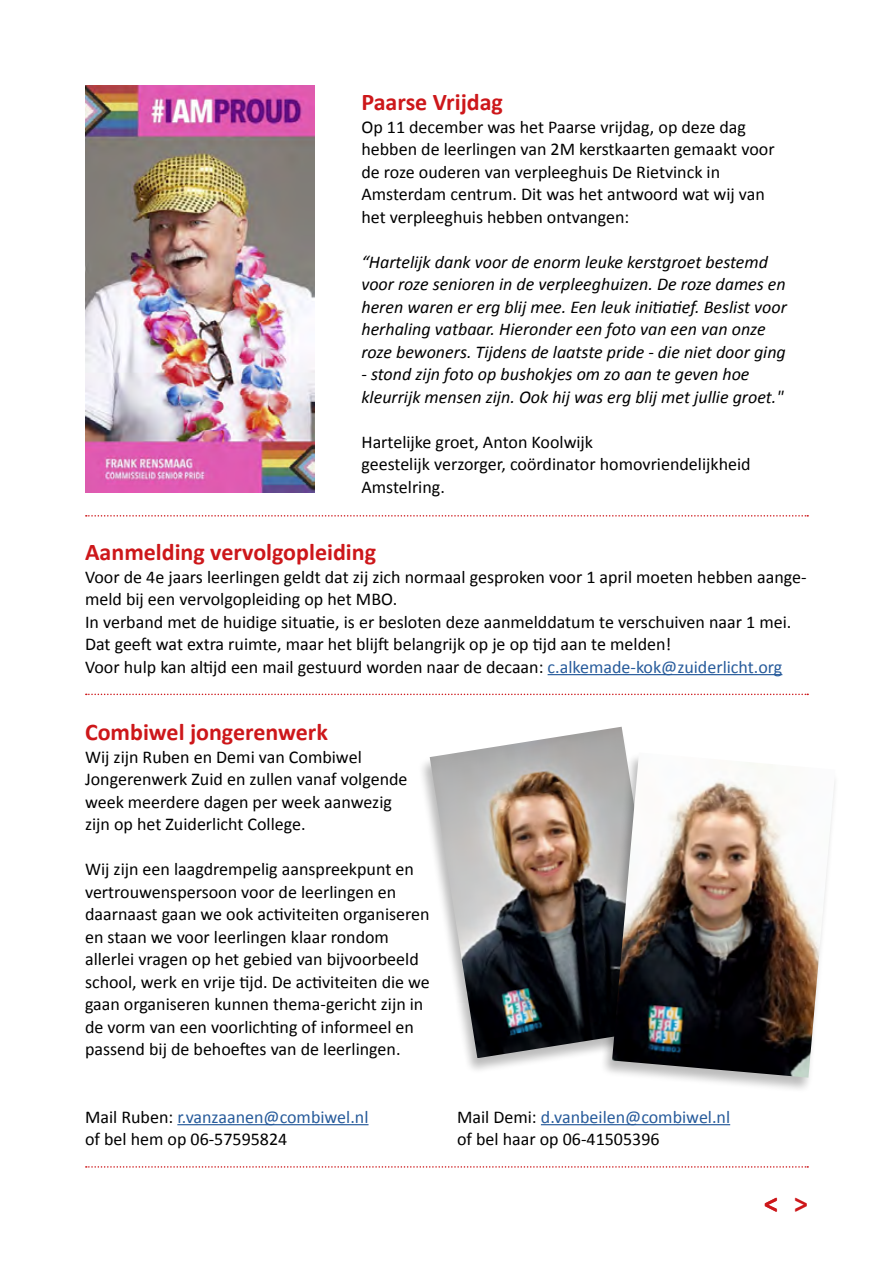
<style>
.page{position:relative;width:893px;height:1263px;background:#fff}
.page>*{position:absolute;margin:0;border:0;box-sizing:border-box;transform-origin:0 0}
.t1{font:700 28.5px "Calibri";color:#cd171a}
.t2{font:700 24px "Calibri";color:#cd171a}
.t3{font:18px/22.5px "Calibri";color:#000}
.t4{font:italic 18px/22.5px "Calibri";color:#000}
.s1{color:#275b9b}
</style>
<div class="page">
<img style="left:85px;top:85px;width:230px;height:408px">
<hr style="left:548px;top:674px;width:234px;height:1px;background:#275b9b">
<svg style="left:86px;top:694px;width:722px;height:1px"></svg>
<svg style="left:86px;top:1166px;width:722px;height:2px"></svg>
<div style="left:417px;top:727px;width:256px;height:347px;background:#000;opacity:.27"></div>
<img style="left:430px;top:727px;width:239px;height:331px">
<div style="left:599px;top:753px;width:240px;height:341px;background:#000;opacity:.27"></div>
<img style="left:612px;top:752px;width:223px;height:326px">
<hr style="left:177px;top:1124px;width:192px;height:1px;background:#275b9b">
<hr style="left:541px;top:1124px;width:189px;height:1px;background:#275b9b">
<svg style="left:86px;top:515px;width:722px;height:2px"></svg>
<h2 class="t2" style="left:361px;top:87px;width:143px">Paarse Vrijdag</h2>
<p class="t3" style="left:361px;top:114px;width:415px">Op 11 december was het Paarse vrijdag, op deze dag hebben de leerlingen van 2M kerstkaarten gemaakt voor de roze ouderen van verpleeghuis De Rietvinck in Amsterdam centrum. Dit was het antwoord wat wij van het verpleeghuis hebben ontvangen:</p>
<p class="t4" style="left:361px;top:249px;width:427px">“Hartelijk dank voor de enorm leuke kerstgroet bestemd voor roze senioren in de verpleeghuizen. De roze dames en heren waren er erg blij mee. Een leuk initiatief. Beslist voor herhaling vatbaar. Hieronder een foto van een van onze roze bewoners. Tijdens de laatste pride - die niet door ging</p>
<p class="t4" style="left:361px;top:362px;width:424px">- stond zijn foto op bushokjes om zo aan te geven hoe kleurrijk mensen zijn. Ook hij was erg blij met jullie groet."</p>
<p class="t3" style="left:361px;top:429px;width:391px">Hartelijke groet, Anton Koolwijk<br>geestelijk verzorger, coördinator homovriendelijkheid<br>Amstelring.</p>
<h2 class="t2" style="left:85px;top:537px;width:292px">Aanmelding vervolgopleiding</h2>
<p class="t3" style="left:85px;top:564px;width:723px">Voor de 4e jaars leerlingen geldt dat zij zich normaal gesproken voor 1 april moeten hebben aange&shy;meld bij een vervolgopleiding op het MBO.<br>In verband met de huidige situatie, is er besloten deze aanmelddatum te verschuiven naar 1 mei.<br>Dat geeft wat extra ruimte, maar het blijft belangrijk op je op tijd aan te melden!<br>Voor hulp kan altijd een mail gestuurd worden naar de decaan: <span class="s1">c.alkemade-kok@zuiderlicht.org</span></p>
<h2 class="t2" style="left:85px;top:717px;width:244px">Combiwel jongerenwerk</h2>
<p class="t3" style="left:85px;top:744px;width:324px">Wij zijn Ruben en Demi van Combiwel Jongerenwerk Zuid en zullen vanaf volgende week meerdere dagen per week aanwezig zijn op het Zuiderlicht College.</p>
<p class="t3" style="left:85px;top:857px;width:346px">Wij zijn een laagdrempelig aanspreekpunt en vertrouwenspersoon voor de leerlingen en daarnaast gaan we ook activiteiten organiseren en staan we voor leerlingen klaar rondom allerlei vragen op het gebied van bijvoorbeeld school, werk en vrije tijd. De activiteiten die we gaan organiseren kunnen thema-gericht zijn in de vorm van een voorlichting of informeel en passend bij de behoeftes van de leerlingen.</p>
<p class="t3" style="left:85px;top:1104px;width:285px">Mail Ruben: <span class="s1">r.vanzaanen@combiwel.nl </span>of bel hem op 06-57595824</p>
<p class="t3" style="left:457px;top:1104px;width:275px">Mail Demi: <span class="s1">d.vanbeilen@combiwel.nl </span>of bel haar op 06-41505396</p>
<h1 class="t1" style="left:764px;top:1185px;width:16px">&lt;</h1>
<h1 class="t1" style="left:794px;top:1185px;width:16px">&gt;</h1>
</div>
